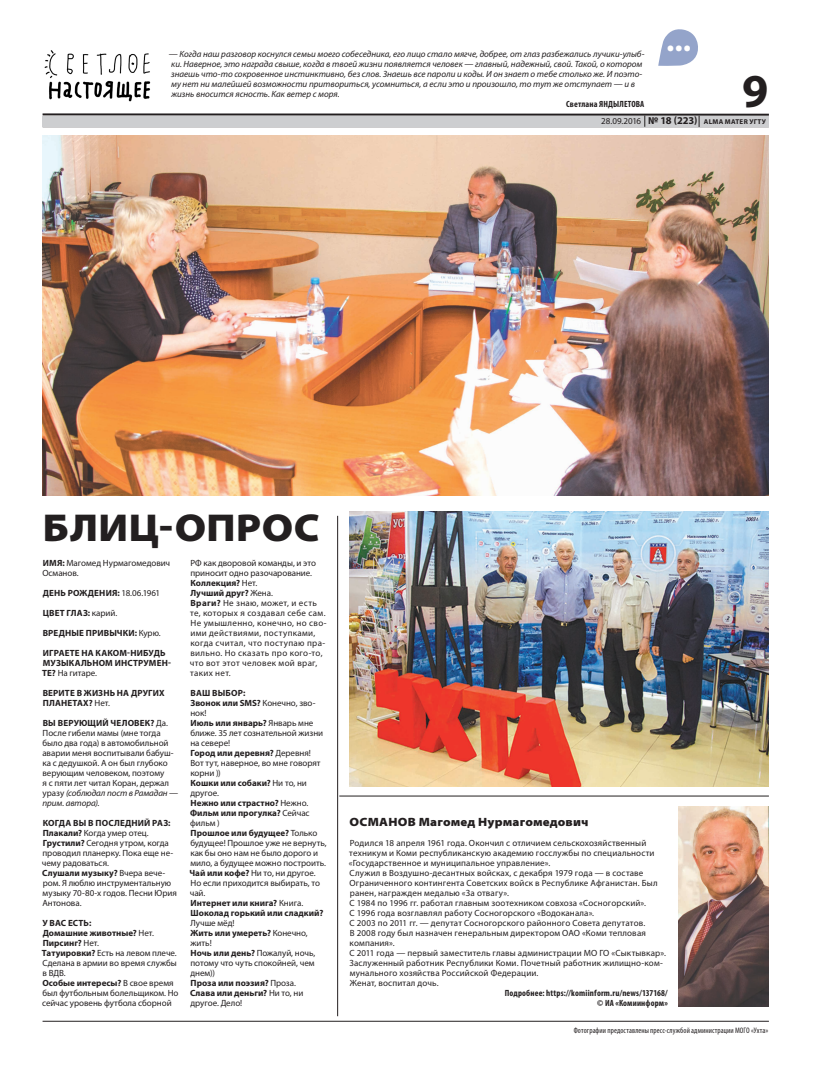
<style>
.page{position:relative;width:820px;height:1078px;background:#fff}
.page>*{position:absolute;margin:0;border:0;box-sizing:border-box;transform-origin:0 0}
.t1{font:700 47.4px "Myriad Pro";color:#231f20}
.t2{font:900 semi-expanded 39px "Myriad Pro";letter-spacing:.015em;color:#231f20}
.t3{font:700 31.8px "Myriad Pro";color:#fff}
.t4{font:900 semi-expanded 12px "Myriad Pro";letter-spacing:.015em;color:#231f20}
.t5{font:9px/10px "Myriad Pro";letter-spacing:.01em;color:#231f20}
.t6{font:italic 9px/10px "Myriad Pro";color:#231f20}
.t7{font:9px/10px "Myriad Pro";letter-spacing:.035em;color:#231f20}
.t8{font:700 9px/10px "Myriad Pro";letter-spacing:.015em;color:#231f20}
.t9{font:700 condensed 9px/10px "Myriad Pro";letter-spacing:.015em;color:#231f20;text-align:right}
.t10{font:condensed 8px "Myriad Pro";letter-spacing:.015em;color:#231f20}
.t11{font:700 7px "Myriad Pro";letter-spacing:.04em;color:#231f20}
.s1{font-weight:400;font-size:9px}
.s2{font-size:10.5px}
.s3{font-weight:700}
.s4{font-weight:400}
.s5{font-style:italic}
</style>
<div class="page">
<hr style="left:43px;top:113px;width:725px;height:3px;background:#231f20">
<div style="left:43px;top:116px;width:725px;height:11px;background:#cdced0"></div>
<svg style="left:644px;top:115px;width:1px;height:12px"></svg>
<hr style="left:43px;top:1020px;width:725px;height:1px;background:#231f20">
<svg style="left:658px;top:29px;width:40px;height:37px"></svg>
<img style="left:44px;top:50px;width:107px;height:52px">
<hr style="left:337px;top:515px;width:1px;height:500px;background:#231f20">
<img style="left:678px;top:806px;width:89px;height:199px">
<hr style="left:339px;top:795px;width:429px;height:1px;background:#231f20">
<img style="left:43px;top:135px;width:724px;height:360px">
<img style="left:349px;top:511px;width:419px;height:274px">
<h3 class="t3" style="left:666px;top:20px;width:26px">...</h3>
<p class="t6" style="left:169px;top:48px;width:477px">— Когда наш разговор коснулся семьи моего собеседника, его лицо стало мягче, добрее, от глаз разбежались лучики-улыб&shy;ки. Наверное, это награда свыше, когда в твоей жизни появляется человек — главный, надежный, свой. Такой, о котором знаешь что-то сокровенное инстинктивно, без слов. Знаешь все пароли и коды. И он знает о тебе столько же. И поэто&shy;му нет ни малейшей возможности притвориться, усомниться, а если это и произошло, то тут же отступает — и в жизнь вносится ясность. Как ветер с моря.</p>
<p class="t9" style="left:566px;top:98px;width:80px">Светлана ЯНДЫЛЕТОВА</p>
<h1 class="t1" style="left:741px;top:60px;width:28px">9</h1>
<p class="t11" style="left:601px;top:117px;width:166px"><span class="s1">28.09.2016</span> <span class="s2">№ 18 (223)</span> ALMA MATER УГТУ</p>
<h2 class="t2" style="left:43px;top:505px;width:278px">БЛИЦ-ОПРОС</h2>
<p class="t5" style="left:42px;top:557px;width:129px"><span class="s3">ИМЯ:</span> Магомед Нурмагомедович<br>Османов.</p>
<p class="t8" style="left:43px;top:587px;width:119px">ДЕНЬ РОЖДЕНИЯ: <span class="s4">18.06.1961</span></p>
<p class="t8" style="left:43px;top:607px;width:76px">ЦВЕТ ГЛАЗ: <span class="s4">карий.</span></p>
<p class="t8" style="left:43px;top:627px;width:119px">ВРЕДНЫЕ ПРИВЫЧКИ: <span class="s4">Курю.</span></p>
<p class="t8" style="left:42px;top:647px;width:130px">ИГРАЕТЕ НА КАКОМ-НИБУДЬ<br>МУЗЫКАЛЬНОМ ИНСТРУМЕН-<br>ТЕ? <span class="s4">На гитаре.</span></p>
<p class="t8" style="left:43px;top:687px;width:123px">ВЕРИТЕ В ЖИЗНЬ НА ДРУГИХ<br>ПЛАНЕТАХ? <span class="s4">Нет.</span></p>
<p class="t5" style="left:42px;top:717px;width:137px"><span class="s3">ВЫ ВЕРУЮЩИЙ ЧЕЛОВЕК?</span> Да.<br>После гибели мамы (мне тогда было два года) в автомобильной аварии меня воспитывали бабуш&shy;ка с дедушкой. А он был глубоко верующим человеком, поэтому<br>я с пяти лет читал Коран, держал уразу <span class="s5">(соблюдал пост в Рамадан — прим. автора)</span>.</p>
<p class="t5" style="left:42px;top:817px;width:136px"><span class="s3">КОГДА ВЫ В ПОСЛЕДНИЙ РАЗ:<br>Плакали?</span> Когда умер отец.<br><span class="s3">Грустили?</span> Сегодня утром, когда проводил планерку. Пока еще не&shy;чему радоваться.<br><span class="s3">Слушали музыку?</span> Вчера вече&shy;ром. Я люблю инструментальную музыку 70-80-х годов. Песни Юрия<br>Антонова.</p>
<p class="t5" style="left:42px;top:917px;width:138px"><span class="s3">У ВАС ЕСТЬ:<br>Домашние животные?</span> Нет.<br><span class="s3">Пирсинг?</span> Нет.<br><span class="s3">Татуировки?</span> Есть на левом плече.<br>Сделана в армии во время службы в ВДВ.<br><span class="s3">Особые интересы?</span> В свое время был футбольным болельщиком. Но сейчас уровень футбола сборной</p>
<p class="t7" style="left:190px;top:557px;width:138px">РФ как дворовой команды, и это приносит одно разочарование.<br><span class="s3">Коллекция?</span> Нет.<br><span class="s3">Лучший друг?</span> Жена.<br><span class="s3">Враги?</span> Не знаю, может, и есть те, которых я создавал себе сам.<br>Не умышленно, конечно, но сво&shy;ими действиями, поступками, когда считал, что поступаю пра&shy;вильно. Но сказать про кого-то, что вот этот человек мой враг, таких нет.</p>
<p class="t5" style="left:189px;top:687px;width:139px"><span class="s3">ВАШ ВЫБОР:<br>Звонок или SMS?</span> Конечно, зво&shy;нок!<br><span class="s3">Июль или январь?</span> Январь мне ближе. 35 лет сознательной жизни на севере!<br><span class="s3">Город или деревня?</span> Деревня!<br>Вот тут, наверное, во мне говорят корни ))<br><span class="s3">Кошки или собаки?</span> Ни то, ни другое.<br><span class="s3">Нежно или страстно?</span> Нежно.<br><span class="s3">Фильм или прогулка?</span> Сейчас фильм )<br><span class="s3">Прошлое или будущее?</span> Только будущее! Прошлое уже не вернуть, как бы оно нам не было дорого и мило, а будущее можно построить.<br><span class="s3">Чай или кофе?</span> Ни то, ни другое.<br>Но если приходится выбирать, то чай.<br><span class="s3">Интернет или книга?</span> Книга.<br><span class="s3">Шоколад горький или сладкий?</span></p>
<p class="t5" style="left:190px;top:917px;width:127px">Лучше мёд!<br><span class="s3">Жить или умереть?</span> Конечно, жить!<br><span class="s3">Ночь или день?</span> Пожалуй, ночь, потому что чуть спокойней, чем днем))<br><span class="s3">Проза или поэзия?</span> Проза.<br><span class="s3">Слава или деньги?</span> Ни то, ни другое. Дело!</p>
<h3 class="t4" style="left:349px;top:815px;width:240px">ОСМАНОВ Магомед Нурмагомедович</h3>
<p class="t5" style="left:349px;top:837px;width:318px">Родился 18 апреля 1961 года. Окончил с отличием сельскохозяйственный техникум и Коми республиканскую академию госслужбы по специальности «Государственное и муниципальное управление».<br>Служил в Воздушно-десантных войсках, с декабря 1979 года — в составе Ограниченного контингента Советских войск в Республике Афганистан. Был ранен, награжден медалью «За отвагу».<br>С 1984 по 1996 гг. работал главным зоотехником совхоза «Сосногорский».<br>С 1996 года возглавлял работу Сосногорского «Водоканала».<br>С 2003 по 2011 гг. — депутат Сосногорского районного Совета депутатов.<br>В 2008 году был назначен генеральным директором ОАО «Коми тепловая компания».<br>С 2011 года — первый заместитель главы администрации МО ГО «Сыктывкар».<br>Заслуженный работник Республики Коми. Почетный работник жилищно-ком&shy;мунального хозяйства Российской Федерации.<br>Женат, воспитал дочь.</p>
<p class="t9" style="left:504px;top:987px;width:164px">Подробнее: https://komiinform.ru/news/137168/ © ИА «Комиинформ»</p>
<p class="t10" style="left:573px;top:1025px;width:196px">Фотографии предоставлены пресс-службой администрации МОГО «Ухта»</p>
</div>
